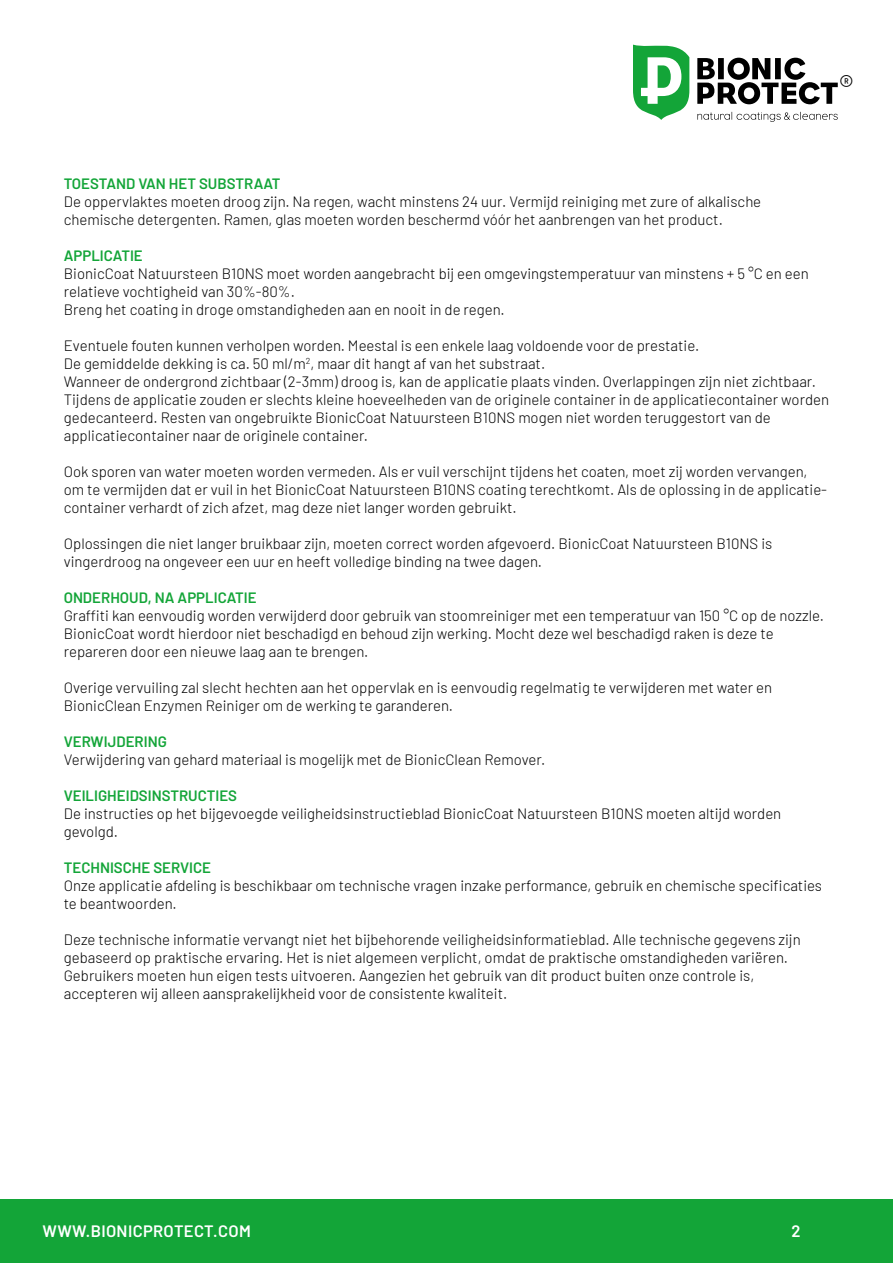
<style>
.page{position:relative;width:893px;height:1263px;background:#fff}
.page>*{position:absolute;margin:0;border:0;box-sizing:border-box;transform-origin:0 0}
.t1{font:300 30.75px "Barlow";color:#000}
.t2{font:600 16.5px "Barlow";letter-spacing:.02em;color:#fff}
.t3{font:300 15px/18px "Barlow";color:#000}
.t4{font:600 15px "Barlow";color:#13a538}
</style>
<div class="page">
<div style="left:0;top:1199px;width:893px;height:64px;background:#13a538"></div>
<svg style="left:633px;top:45px;width:56px;height:75px"></svg>
<svg style="left:697px;top:112px;width:141px;height:10px"></svg>
<svg style="left:697px;top:58px;width:141px;height:46px"></svg>
<h1 class="t1" style="left:839px;top:64px;width:15px">®</h1>
<p class="t4" style="left:64px;top:173px;width:218px">TOESTAND VAN HET SUBSTRAAT</p>
<p class="t3" style="left:64px;top:191px;width:699px">De oppervlaktes moeten droog zijn. Na regen, wacht minstens 24 uur. Vermijd reiniging met zure of alkalische chemische detergenten. Ramen, glas moeten worden beschermd vóór het aanbrengen van het product.</p>
<p class="t4" style="left:64px;top:245px;width:81px">APPLICATIE</p>
<p class="t3" style="left:64px;top:263px;width:746px">BionicCoat Natuursteen B10NS moet worden aangebracht bij een omgevingstemperatuur van minstens + 5 °C en een relatieve vochtigheid van 30%-80%.<br>Breng het coating in droge omstandigheden aan en nooit in de regen.</p>
<p class="t3" style="left:64px;top:335px;width:767px">Eventuele fouten kunnen verholpen worden. Meestal is een enkele laag voldoende voor de prestatie.<br>De gemiddelde dekking is ca. 50 ml/m<sup>2</sup>, maar dit hangt af van het substraat.<br>Wanneer de ondergrond zichtbaar (2-3mm) droog is, kan de applicatie plaats vinden. Overlappingen zijn niet zichtbaar.<br>Tijdens de applicatie zouden er slechts kleine hoeveelheden van de originele container in de applicatiecontainer worden gedecanteerd. Resten van ongebruikte BionicCoat Natuursteen B10NS mogen niet worden teruggestort van de applicatiecontainer naar de originele container.</p>
<p class="t3" style="left:64px;top:461px;width:765px">Ook sporen van water moeten worden vermeden. Als er vuil verschijnt tijdens het coaten, moet zij worden vervangen, om te vermijden dat er vuil in het BionicCoat Natuursteen B10NS coating terechtkomt. Als de oplossing in de applicatie&shy;container verhardt of zich afzet, mag deze niet langer worden gebruikt.</p>
<p class="t3" style="left:64px;top:533px;width:710px">Oplossingen die niet langer bruikbaar zijn, moeten correct worden afgevoerd. BionicCoat Natuursteen B10NS is vingerdroog na ongeveer een uur en heeft volledige binding na twee dagen.</p>
<p class="t4" style="left:64px;top:587px;width:194px">ONDERHOUD, NA APPLICATIE</p>
<p class="t3" style="left:64px;top:605px;width:762px">Graffiti kan eenvoudig worden verwijderd door gebruik van stoomreiniger met een temperatuur van 150 °C op de nozzle.<br>BionicCoat wordt hierdoor niet beschadigd en behoud zijn werking. Mocht deze wel beschadigd raken is deze te repareren door een nieuwe laag aan te brengen.</p>
<p class="t3" style="left:64px;top:677px;width:710px">Overige vervuiling zal slecht hechten aan het oppervlak en is eenvoudig regelmatig te verwijderen met water en<br>BionicClean Enzymen Reiniger om de werking te garanderen.</p>
<p class="t4" style="left:64px;top:731px;width:105px">VERWIJDERING</p>
<p class="t3" style="left:64px;top:749px;width:483px">Verwijdering van gehard materiaal is mogelijk met de BionicClean Remover.</p>
<p class="t4" style="left:64px;top:785px;width:175px">VEILIGHEIDSINSTRUCTIES</p>
<p class="t3" style="left:64px;top:803px;width:719px">De instructies op het bijgevoegde veiligheidsinstructieblad BionicCoat Natuursteen B10NS moeten altijd worden gevolgd.</p>
<p class="t4" style="left:64px;top:857px;width:149px">TECHNISCHE SERVICE</p>
<p class="t3" style="left:64px;top:875px;width:760px">Onze applicatie afdeling is beschikbaar om technische vragen inzake performance, gebruik en chemische specificaties te beantwoorden.</p>
<p class="t3" style="left:64px;top:929px;width:738px">Deze technische informatie vervangt niet het bijbehorende veiligheidsinformatieblad. Alle technische gegevens zijn gebaseerd op praktische ervaring. Het is niet algemeen verplicht, omdat de praktische omstandigheden variëren.<br>Gebruikers moeten hun eigen tests uitvoeren. Aangezien het gebruik van dit product buiten onze controle is, accepteren wij alleen aansprakelijkheid voor de consistente kwaliteit.</p>
<p class="t2" style="left:43px;top:1219px;width:210px">WWW.BIONICPROTECT.COM</p>
<p class="t2" style="left:791px;top:1219px;width:11px">2</p>
</div>
